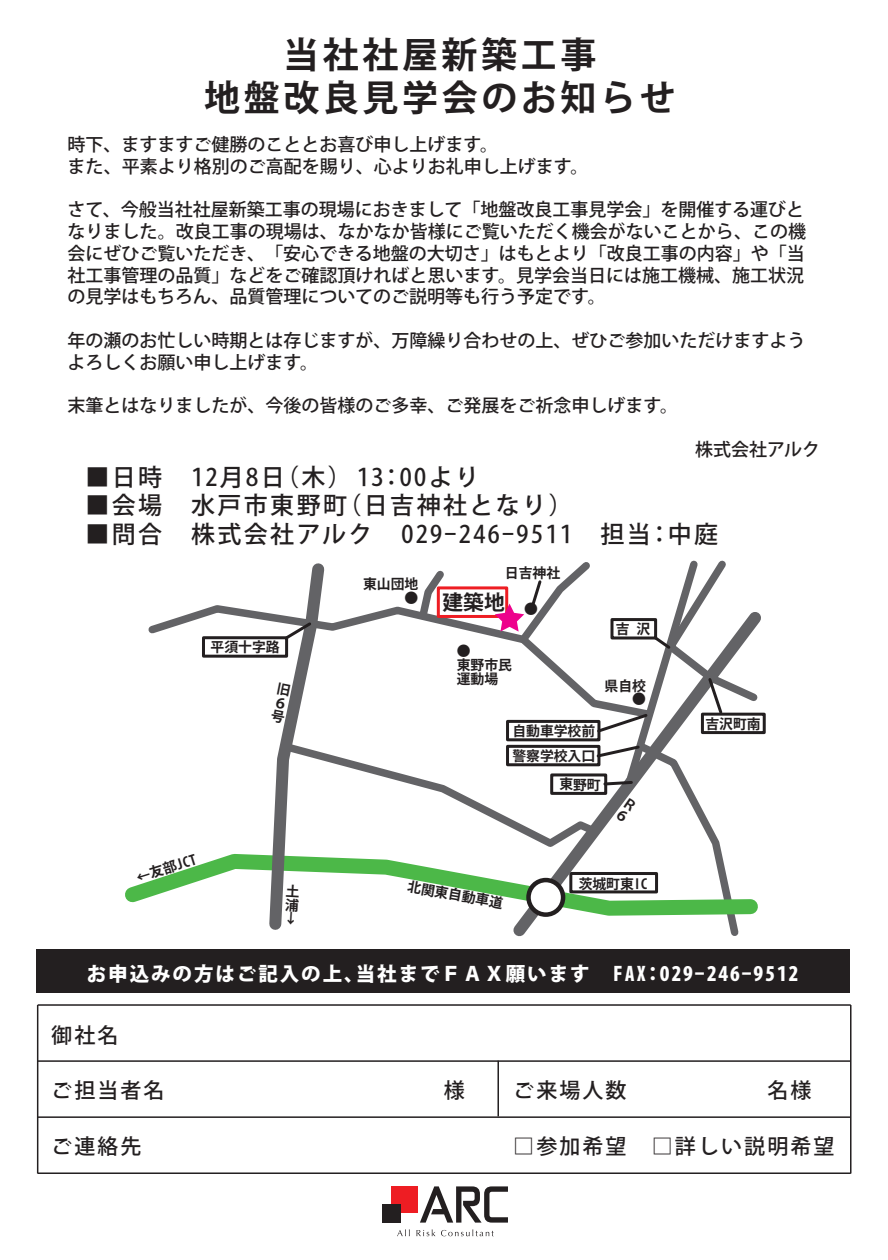
<style>
.page{position:relative;width:888px;height:1260px;background:#fff}
.page>*{position:absolute;margin:0;border:0;box-sizing:border-box;transform-origin:0 0}
.t1{font:700 36px/43.5px "Koz Go Pro";letter-spacing:.1em;color:#231f20;text-align:center}
.t2{font:500 24px "Koz Go Pro";letter-spacing:.1em;color:#231f20}
.t3{font:500 21px "Koz Go Pro";letter-spacing:.1em;color:#231f20}
.t4{font:700 20.7px "Koz Go Pro";color:#231f20}
.t5{font:800 19.5px "Koz Go Pro";letter-spacing:.1em;color:#fff}
.t6{font:500 18px/21.8px "Koz Go Pro";color:#231f20}
.t7{font:700 13.8px/13.8px "Koz Go Pro";color:#231f20;text-align:right}
</style>
<div class="page">
<div style="left:37px;top:949px;width:813px;height:44px;background:#231f20"></div>
<div style="left:391px;top:1186px;width:27px;height:27px;background:#ee1d23"></div>
<div style="left:382px;top:1204px;width:18px;height:19px;background:#231f20"></div>
<svg style="left:420px;top:1186px;width:88px;height:37px"></svg>
<svg style="left:397px;top:1229px;width:13px;height:7px"></svg>
<svg style="left:416px;top:1229px;width:19px;height:7px"></svg>
<svg style="left:441px;top:1229px;width:53px;height:7px"></svg>
<svg style="left:148px;top:605px;width:115px;height:53px"></svg>
<svg style="left:125px;top:854px;width:138px;height:49px"></svg>
<hr style="left:38px;top:1004px;width:813px;height:2px;background:#231f20">
<hr style="left:38px;top:1060px;width:813px;height:2px;background:#231f20">
<hr style="left:38px;top:1116px;width:813px;height:2px;background:#231f20">
<hr style="left:38px;top:1172px;width:813px;height:2px;background:#231f20">
<hr style="left:37px;top:1005px;width:1px;height:169px;background:#231f20">
<hr style="left:850px;top:1005px;width:2px;height:169px;background:#231f20">
<hr style="left:497px;top:1061px;width:2px;height:55px;background:#231f20">
<svg style="left:263px;top:560px;width:501px;height:377px"></svg>
<h1 class="t1" style="left:204px;top:35px;width:473px">当社社屋新築工事<br>地盤改良見学会のお知らせ</h1>
<p class="t6" style="left:68px;top:135px;width:522px">時下、ますますご健勝のこととお喜び申し上げます。<br>また、平素より格別のご高配を賜り、心よりお礼申し上げます。</p>
<p class="t6" style="left:68px;top:200px;width:740px;text-align:justify">さて、今般当社社屋新築工事の現場におきまして「地盤改良工事見学会」を開催する運びとなりました。改良工事の現場は、なかなか皆様にご覧いただく機会がないことから、この機会にぜひご覧いただき、「安心できる地盤の大切さ」はもとより「改良工事の内容」や「当社工事管理の品質」などをご確認頂ければと思います。見学会当日には施工機械、施工状況の見学はもちろん、品質管理についてのご説明等も行う予定です。</p>
<p class="t6" style="left:68px;top:330px;width:739px">年の瀬のお忙しい時期とは存じますが、万障繰り合わせの上、ぜひご参加いただけますようよろしくお願い申し上げます。</p>
<p class="t6" style="left:68px;top:396px;width:612px">末筆とはなりましたが、今後の皆様のご多幸、ご発展をご祈念申しげます。</p>
<p class="t6" style="left:695px;top:439px;width:127px">株式会社アルク</p>
<h2 class="t2" style="left:86px;top:462px;width:395px">■日時 12月8日（木）13:00より</h2>
<h2 class="t2" style="left:86px;top:490px;width:489px">■会場 水戸市東野町（日吉神社となり）</h2>
<h2 class="t2" style="left:86px;top:519px;width:634px">■問合 株式会社アルク 029-246-9511 担当：中庭</h2>
<p class="t7" style="left:211px;top:641px;width:71px">平須十字路</p>
<p class="t7" style="left:135px;top:872px;width:64px;rotate:-18deg">←友部JCT</p>
<p class="t7" style="left:363px;top:578px;width:57px">東山団地●</p>
<p class="t7" style="left:505px;top:567px;width:57px">日吉神社</p>
<p class="t4" style="left:443px;top:589px;width:64px">建築地</p>
<p class="t7" style="left:457px;top:645px;width:57px;text-align:left">●<br>東野市民運動場</p>
<p class="t7" style="left:524px;top:602px;width:15px">●</p>
<p class="t7" style="left:512px;top:725px;width:84px">自動車学校前</p>
<p class="t7" style="left:512px;top:750px;width:84px">警察学校入口</p>
<p class="t7" style="left:616px;top:623px;width:36px">吉沢</p>
<p class="t7" style="left:605px;top:679px;width:43px">県自校●</p>
<p class="t7" style="left:559px;top:778px;width:43px">東野町</p>
<p class="t7" style="left:409px;top:880px;width:98px;rotate:10deg">北関東自動車道</p>
<p class="t7" style="left:579px;top:878px;width:71px">茨城町東IC</p>
<p class="t7" style="left:705px;top:718px;width:57px">吉沢町南</p>
<p class="t5" style="left:87px;top:961px;width:713px">お申込みの方はご記入の上、当社までＦＡＸ願います FAX：029-246-9512</p>
<p class="t3" style="left:51px;top:1022px;width:69px">御社名</p>
<p class="t3" style="left:51px;top:1077px;width:115px">ご担当者名</p>
<p class="t3" style="left:444px;top:1077px;width:22px">様</p>
<p class="t3" style="left:513px;top:1077px;width:115px">ご来場人数</p>
<p class="t3" style="left:767px;top:1077px;width:46px">名様</p>
<p class="t3" style="left:51px;top:1133px;width:92px">ご連絡先</p>
<p class="t3" style="left:513px;top:1133px;width:323px">□参加希望 □詳しい説明希望</p>
</div>
